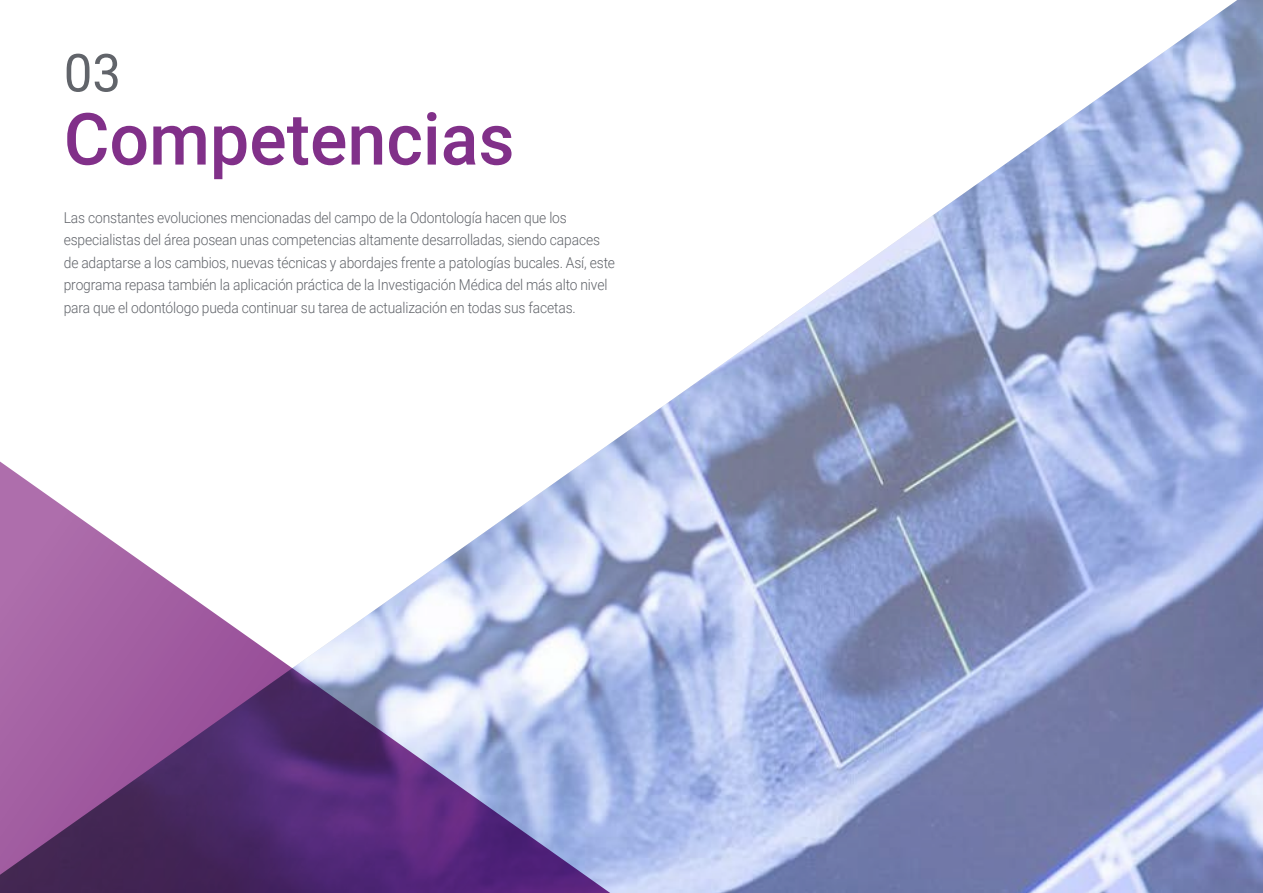
<style>
.page{position:relative;width:1263px;height:893px;background:#fff}
.page>*{position:absolute;margin:0;border:0;box-sizing:border-box;transform-origin:0 0}
.t1{font:500 72px "Roboto";color:#813089}
.t2{font:52.5px "Roboto";color:#61646a}
.t3{font:300 15px/22.5px "Roboto";letter-spacing:-.01em;color:#61646a;scale:.92 1}
</style>
<div class="page">
<img style="left:607px;top:0;width:656px;height:893px">
<svg style="left:0;top:446px;width:640px;height:447px"></svg>
<h2 class="t2" style="left:64px;top:36px;width:59px">03</h2>
<h1 class="t1" style="left:64px;top:89px;width:452px">Competencias</h1>
<p class="t3" style="left:64px;top:205px;width:601px">Las constantes evoluciones mencionadas del campo de la Odontología hacen que los especialistas del área posean unas competencias altamente desarrolladas, siendo capaces de adaptarse a los cambios, nuevas técnicas y abordajes frente a patologías bucales. Así, este programa repasa también la aplicación práctica de la Investigación Médica del más alto nivel para que el odontólogo pueda continuar su tarea de actualización en todas sus facetas.</p>
</div>
